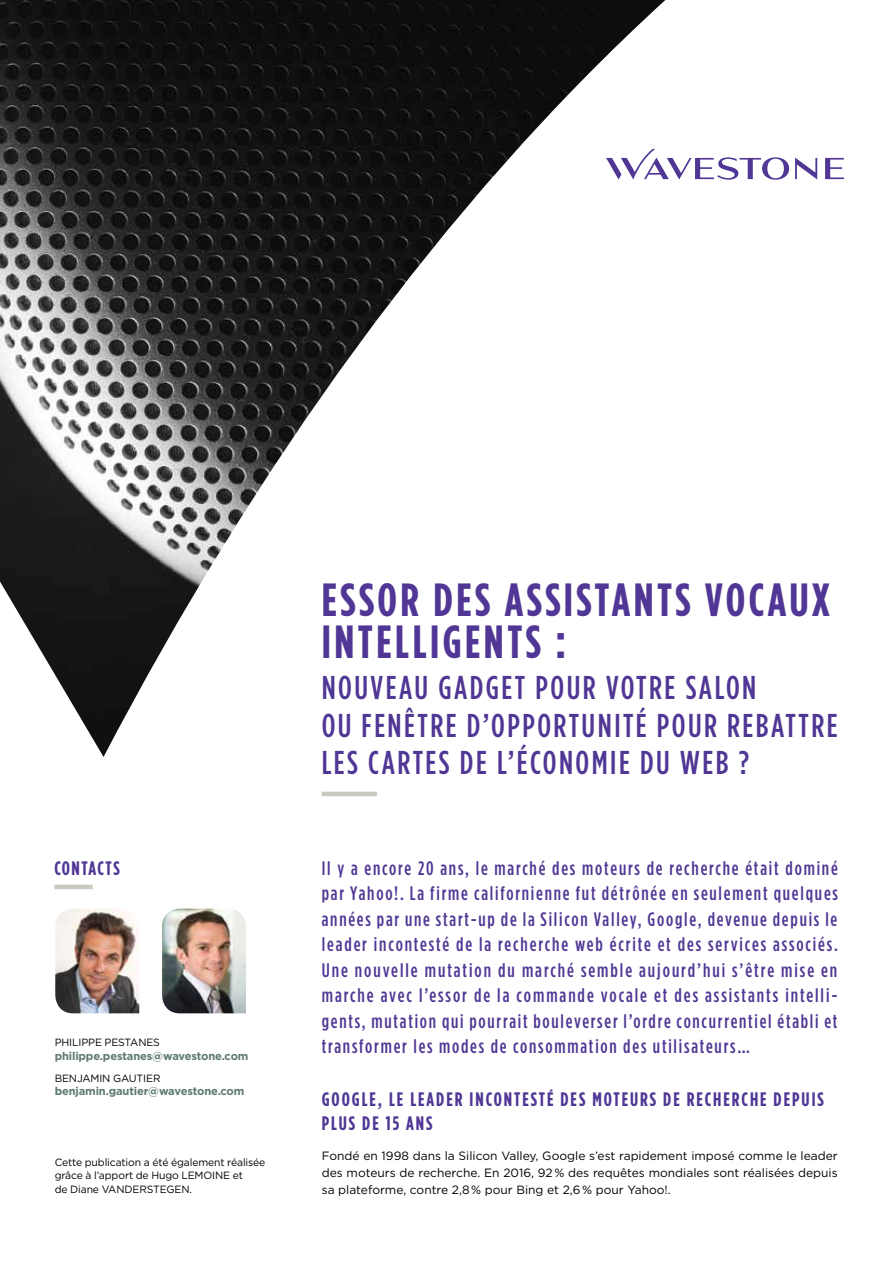
<style>
.page{position:relative;width:893px;height:1263px;background:#fff}
.page>*{position:absolute;margin:0;border:0;box-sizing:border-box;transform-origin:0 0}
.t1{font:700 46.5px/42px "Gotham Condensed";letter-spacing:.075em;color:#503795}
.t2{font:500 33px/37.5px "Gotham Condensed";letter-spacing:.075em;color:#503795}
.t3{font:500 19.5px/25.5px "Gotham Condensed";letter-spacing:.09em;color:#503795;text-align:justify}
.t4{font:700 19.5px/23.4px "Gotham Condensed";letter-spacing:.1em;color:#503795}
.t5{font:700 19.5px "Gotham Condensed";letter-spacing:.075em;color:#503795}
.t6{font:12px/17.2px "Gotham";color:#000;text-align:justify}
.t7{font:700 11.25px "Gotham";letter-spacing:-.01em;color:#5d7972}
.t8{font:10.5px/13.5px "Gotham";letter-spacing:-.01em;color:#000}
</style>
<div class="page">
<img style="left:0;top:0;width:665px;height:757px">
<img style="left:162px;top:909px;width:84px;height:104px">
<img style="left:55px;top:909px;width:84px;height:104px">
<svg style="left:825px;top:158px;width:19px;height:21px"></svg>
<svg style="left:795px;top:158px;width:22px;height:21px"></svg>
<svg style="left:606px;top:149px;width:183px;height:31px"></svg>
<hr style="left:322px;top:792px;width:55px;height:4px;background:#cbc8c0">
<hr style="left:54px;top:885px;width:39px;height:4px;background:#cbc8c0">
<p class="t5" style="left:54px;top:857px;width:67px">CONTACTS</p>
<p class="t8" style="left:55px;top:1036px;width:107px">Philippe Pestanes</p>
<p class="t7" style="left:55px;top:1048px;width:195px">philippe.pestanes@wavestone.com</p>
<p class="t8" style="left:55px;top:1071px;width:107px">Benjamin Gautier</p>
<p class="t7" style="left:55px;top:1084px;width:191px">benjamin.gautier@wavestone.com</p>
<p class="t8" style="left:55px;top:1155px;width:212px">Cette publication a été également réalisée grâce à l’apport de H ugo Lemoine et<br>de Diane Vanderstegen.</p>
<h1 class="t1" style="left:322px;top:578px;width:510px">ESSOR DES ASSISTANTS VOCAUX<br>INTELLIGENTS :</h1>
<h2 class="t2" style="left:322px;top:668px;width:517px">Nouveau gadget pour votre salon<br>ou fenêtre d’opportunité pour rebattre les cartes de l’économie du web ?</h2>
<p class="t3" style="left:322px;top:855px;width:518px">Il y a encore 20 ans, le marché des moteurs de recherche était dominé par Yahoo!. La firme californienne fut détrônée en seulement quelques années par une start-up de la Silicon Valley, Google, devenue depuis le leader incontesté de la recherche web écrite et des services associés.<br>Une nouvelle mutation du marché semble aujourd’hui s’être mise en marche avec l’essor de la commande vocale et des assistants intelli&shy;gents, mutation qui pourrait bouleverser l’ordre concurrentiel établi et transformer les modes de consommation des utilisateurs…</p>
<p class="t4" style="left:322px;top:1088px;width:504px">GOOGLE, LE LEADER INCONTESTÉ DES MOTEURS DE RECHERCHE DEPUIS<br>PLUS DE 15 ANS</p>
<p class="t6" style="left:322px;top:1147px;width:517px">Fondé en 1998 dans la Silicon Valley, Google s’est rapidement imposé comme le leader des moteurs de recherche. En 2016, 92 % des requêtes mondiales sont réalisées depuis sa plateforme, contre 2,8 % pour Bing et 2,6 % pour Yahoo!.</p>
</div>
